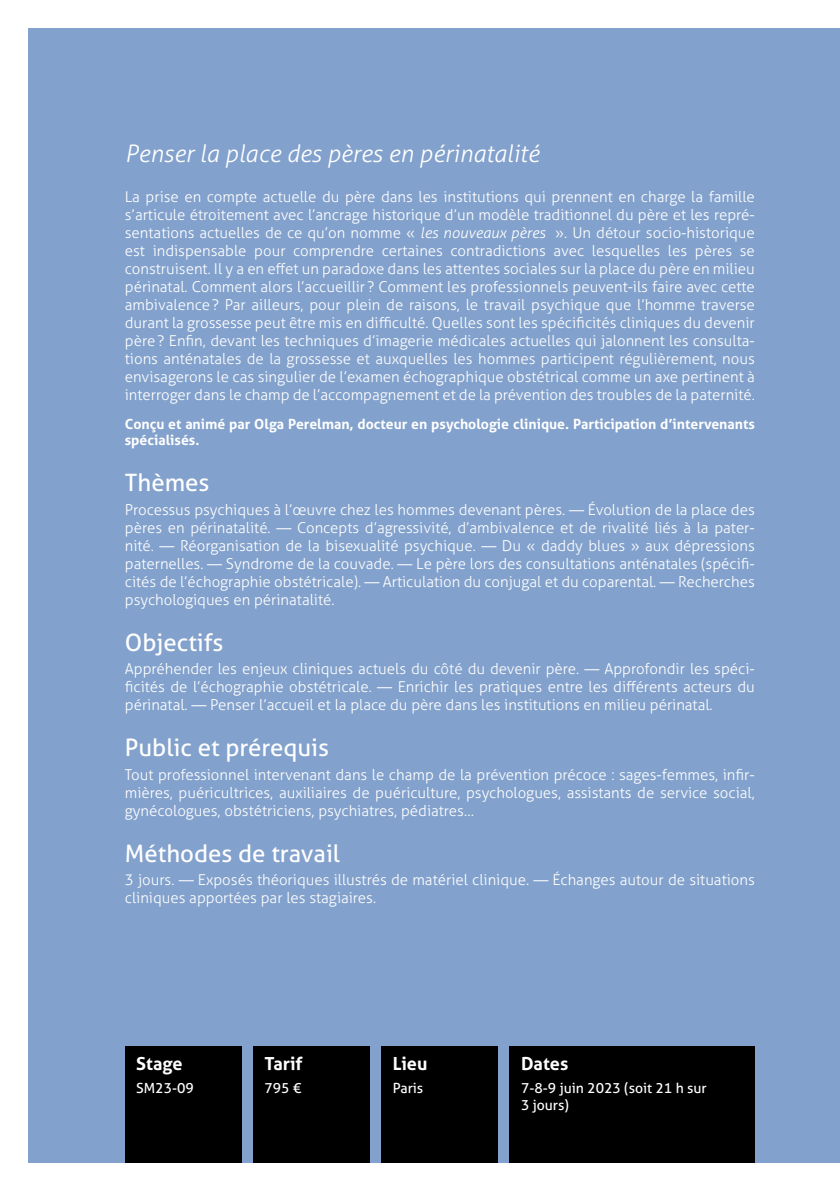
<style>
.page{position:relative;width:840px;height:1191px;background:#fff}
.page>*{position:absolute;margin:0;border:0;box-sizing:border-box;transform-origin:0 0}
.t1{font:24px "Aller";color:#fff}
.t2{font:italic 300 24px "Aller";color:#fff}
.t3{font:700 18px "Aller";color:#fff}
.t4{font:300 15px/18px "Aller";color:#fff;text-align:justify}
.t5{font:700 14px/16.8px "Aller";color:#fff}
.t6{font:14px/16.8px "Aller";color:#fff}
.s1{font-style:italic}
</style>
<div class="page">
<div style="left:28px;top:28px;width:811px;height:1134px;background:#82a1cc"></div>
<div style="left:381px;top:1045px;width:117px;height:117px;background:#000"></div>
<div style="left:125px;top:1045px;width:117px;height:117px;background:#000"></div>
<div style="left:253px;top:1045px;width:117px;height:117px;background:#000"></div>
<div style="left:509px;top:1045px;width:245px;height:117px;background:#000"></div>
<h1 class="t2" style="left:125px;top:139px;width:415px">Penser la place des pères en périnatalité</h1>
<p class="t4" style="left:125px;top:188px;width:631px">La prise en compte actuelle du père dans les institutions qui prennent en charge la famille s’articule étroitement avec l’ancrage historique d’un modèle traditionnel du père et les repré&shy;sentations actuelles de ce qu’on nomme « <span class="s1">les nouveaux pères</span> ». Un détour socio-historique est indispensable pour comprendre certaines contradictions avec lesquelles les pères se construisent. Il y a en effet un paradoxe dans les attentes sociales sur la place du père en milieu périnatal. Comment alors l’accueillir ? Comment les professionnels peuvent-ils faire avec cette ambivalence? Par ailleurs, pour plein de raisons, le travail psychique que l’homme traverse durant la grossesse peut être mis en difficulté. Quelles sont les spécificités cliniques du devenir père? Enfin, devant les techniques d’imagerie médicales actuelles qui jalonnent les consulta&shy;tions anténatales de la grossesse et auxquelles les hommes participent régulièrement, nous envisagerons le cas singulier de l’examen échographique obstétrical comme un axe pertinent à interroger dans le champ de l’accompagnement et de la prévention des troubles de la paternité.</p>
<p class="t5" style="left:125px;top:415px;width:631px">Conçu et animé par Olga Perelman, docteur en psychologie clinique. Participation d’intervenants spécialisés.</p>
<h1 class="t1" style="left:125px;top:468px;width:86px">Thèmes</h1>
<p class="t4" style="left:125px;top:500px;width:631px">Processus psychiques à l’œuvre chez les hommes devenant pères. — Évolution de la place des pères en périnatalité. — Concepts d’agressivité, d’ambivalence et de rivalité liés à la pater&shy;nité. — Réorganisation de la bisexualité psychique. — Du « daddy blues » aux dépressions paternelles. — Syndrome de la couvade. — Le père lors des consultations anténatales (spécifi&shy;cités de l’échographie obstétricale). — Articulation du conjugal et du coparental. — Recherches psychologiques en périnatalité.</p>
<h1 class="t1" style="left:125px;top:627px;width:100px">Objectifs</h1>
<p class="t4" style="left:125px;top:660px;width:631px">Appréhender les enjeux cliniques actuels du côté du devenir père. — Approfondir les spéci&shy;ficités de l’échographie obstétricale. — Enrichir les pratiques entre les différents acteurs du périnatal. — Penser l’accueil et la place du père dans les institutions en milieu périnatal.</p>
<h1 class="t1" style="left:125px;top:733px;width:205px">Public et prérequis</h1>
<p class="t4" style="left:125px;top:765px;width:631px">Tout professionnel intervenant dans le champ de la prévention précoce : sages-femmes, infir&shy;mières, puéricultrices, auxiliaires de puériculture, psychologues, assistants de service social, gynécologues, obstétriciens, psychiatres, pédiatres…</p>
<h1 class="t1" style="left:125px;top:838px;width:217px">Méthodes de travail</h1>
<p class="t4" style="left:125px;top:871px;width:631px">3 jours. — Exposés théoriques illustrés de matériel clinique. — Échanges autour de situations cliniques apportées par les stagiaires.</p>
<p class="t3" style="left:136px;top:1053px;width:48px">Stage</p>
<p class="t6" style="left:136px;top:1079px;width:59px">SM23-09</p>
<p class="t3" style="left:264px;top:1053px;width:40px">Tarif</p>
<p class="t6" style="left:264px;top:1079px;width:38px">795 €</p>
<p class="t3" style="left:392px;top:1053px;width:36px">Lieu</p>
<p class="t6" style="left:392px;top:1079px;width:32px">Paris</p>
<p class="t3" style="left:520px;top:1053px;width:49px">Dates</p>
<p class="t6" style="left:520px;top:1079px;width:187px">7‑8‑9 juin 2023 (soit 21 h sur<br>3 jours)</p>
</div>
